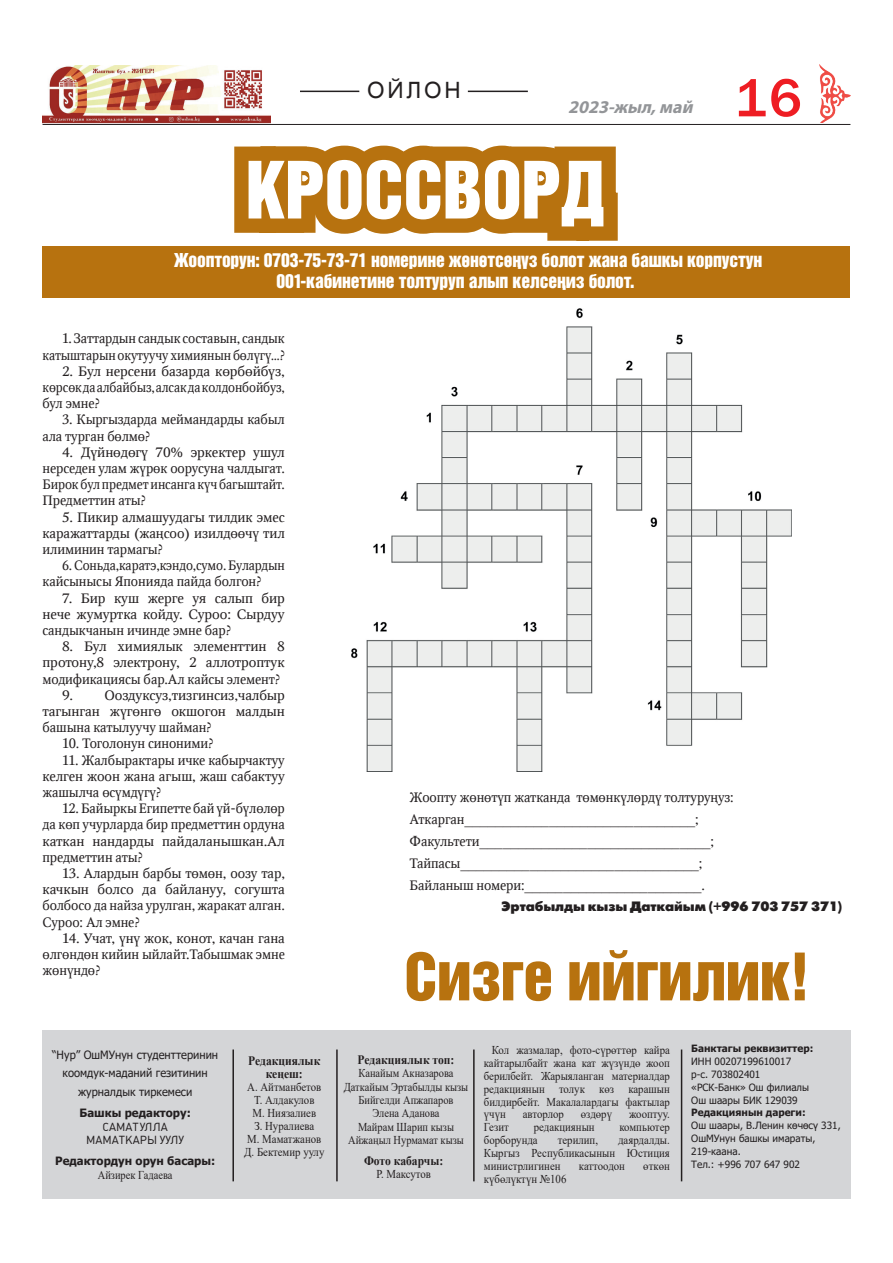
<style>
.page{position:relative;width:893px;height:1263px;background:#fff}
.page>*{position:absolute;margin:0;border:0;box-sizing:border-box;transform-origin:0 0}
.t1{font:72.15px "Q3 Helvetica Inserat Cyrillic";letter-spacing:-.01em;color:#fff}
.t2{font:59.85px "Q3 Helvetica Inserat Cyrillic";letter-spacing:-.01em;color:#b7720f}
.t3{font:54.15px "Q3 Franklin Gothic Medium C";color:#ee1d23}
.t4{font:22.5px "Arial Q2";letter-spacing:.125em;color:#231f20}
.t5{font:italic 700 18px "Myriad Pro";color:#939598}
.t6{font:17.55px/21px "Q3 Helvetica Inserat Cyrillic";letter-spacing:-.01em;color:#fff}
.t7{font:13.5px/16.2px "Q3 Octava C";letter-spacing:-.01em;color:#231f20;text-align:justify}
.t8{font:13.5px/16.2px "Q3 Octava C";letter-spacing:-.01em;color:#231f20;text-align:justify;scale:1.05 1}
.t9{font:13.5px/16.2px "Q3 Octava C";letter-spacing:-.01em;color:#231f20;scale:.96 1}
.t10{font:13.5px "Q3 Futuris XC";letter-spacing:-.01em;color:#231f20}
.t11{font:700 12.9px/12.9px "Times New Roman";color:#231f20;text-align:center;scale:.9 1}
.t12{font:12px/12.9px "Times New Roman";color:#231f20;text-align:justify;scale:.9 1}
.t13{font:12px/13.4px "Times New Roman";color:#231f20;text-align:center;scale:.87 1}
.t14{font:11.4px/18.5px "Tahoma";color:#231f20;text-align:center}
.t15{font:700 11.4px "Tahoma";color:#231f20}
.t16{font:11.4px/13.4px "Q3 DIN";color:#231f20;text-align:center}
.t17{font:10.05px/12.9px "Tahoma";color:#231f20}
.t18{font:700 10.05px "Tahoma";color:#231f20}
</style>
<div class="page">
<hr style="left:43px;top:124px;width:807px;height:1px;background:#231f20">
<img style="left:819px;top:64px;width:31px;height:59px">
<img style="left:43px;top:65px;width:177px;height:58px">
<div style="left:42px;top:1030px;width:808px;height:169px;background:#d4d5d7"></div>
<hr style="left:681px;top:1049px;width:1px;height:132px;background:#231f20">
<hr style="left:473px;top:1049px;width:2px;height:132px;background:#231f20">
<hr style="left:336px;top:1049px;width:2px;height:132px;background:#231f20">
<hr style="left:232px;top:1049px;width:2px;height:132px;background:#231f20">
<div style="left:42px;top:246px;width:808px;height:51px;background:#b7720f"></div>
<svg style="left:220px;top:70px;width:398px;height:171px"></svg>
<img style="left:351px;top:308px;width:441px;height:463px">
<h3 class="t4" style="left:367px;top:78px;width:95px">ОЙЛОН</h3>
<h3 class="t5" style="left:568px;top:96px;width:131px">2023-жыл,май</h3>
<h3 class="t3" style="left:736px;top:68px;width:68px">16</h3>
<h1 class="t1" style="left:246px;top:147px;width:361px">КРОССВОРД</h1>
<p class="t6" style="left:277px;top:250px;width:487px;text-indent:-102px">Жоопторун: 0703-75-73-71 номерине жєнєтсєўїз болот жана башкы корпустун<br>001-кабинетине толтуруп алып келсеўиз болот.</p>
<p class="t7" style="left:43px;top:331px;width:244px;text-align:right">1. Заттардын сандык составын, сандык катыштарын окутуучу химиянын бєлїгї…?</p>
<p class="t8" style="left:43px;top:363px;width:232px;text-indent:20px">2. Бул нерсени базарда кєрбєйбїз, кєрсєк да албайбыз, алсак да колдонбойбуз, бул эмне?</p>
<p class="t7" style="left:43px;top:412px;width:244px;text-indent:20px">3. Кыргыздарда меймандарды кабыл ала турган бєлмє?</p>
<p class="t8" style="left:43px;top:444px;width:232px;text-indent:20px">4. Дїйнєдєгї 70% эркектер ушул нерседен улам жїрєк оорусуна чалдыгат.<br>Бирок бул предмет инсанга кїч багыштайт.<br>Предметтин аты?</p>
<p class="t7" style="left:43px;top:509px;width:244px;text-indent:20px">5. Пикир алмашуудагы тилдик эмес каражаттарды (жаўсоо) изилдєєчї тил илиминин тармагы?</p>
<p class="t9" style="left:43px;top:558px;width:254px;text-indent:20px">6. Соньда,каратэ,кэндо,сумо. Булардын кайсынысы Японияда пайда болгон?</p>
<p class="t8" style="left:43px;top:590px;width:232px;text-indent:20px">7. Бир куш жерге уя салып бир нече жумуртка койду. Суроо: Сырдуу сандыкчанын ичинде эмне бар?</p>
<p class="t8" style="left:43px;top:639px;width:232px;text-indent:20px">8. Бул химиялык элементтин 8 протону,8 электрону, 2 аллотроптук модификациясы бар.Ал кайсы элемент?</p>
<p class="t8" style="left:43px;top:687px;width:232px;text-indent:20px">9. Ооздуксуз,тизгинсиз,чалбыр тагынган жїгєнгє окшогон малдын башына катылуучу шайман?</p>
<p class="t7" style="left:62px;top:736px;width:153px">10. Тоголонун синоними?</p>
<p class="t7" style="left:43px;top:752px;width:244px;text-indent:20px">11. Жалбырактары ичке кабырчактуу келген жоон жана агыш, жаш сабактуу жашылча єсїмдїгї?</p>
<p class="t7" style="left:43px;top:801px;width:244px;text-indent:20px">12. Байыркы Египетте бай їй-бїлєлєр да кєп учурларда бир предметтин ордуна каткан нандарды пайдаланышкан.Ал предметтин аты?</p>
<p class="t7" style="left:43px;top:866px;width:244px;text-indent:20px">13. Алардын барбы тємєн, оозу тар, качкын болсо да байлануу, согушта болбосо да найза урулган, жаракат алган.<br>Суроо: Ал эмне?</p>
<p class="t7" style="left:43px;top:930px;width:244px;text-indent:20px">14. Учат, їнї жок, конот, качан гана єлгєндєн кийин ыйлайт.Табышмак эмне жєнїндє?</p>
<p class="t14" style="left:52px;top:1046px;width:167px">“Нур” ОшМУнун студенттеринин коомдук-маданий гезитинин журналдык тиркемеси</p>
<p class="t15" style="left:80px;top:1105px;width:113px">Башкы редактору:</p>
<p class="t16" style="left:86px;top:1120px;width:99px">САМАТУЛЛА<br>МАМАТКАРЫ УУЛУ</p>
<p class="t15" style="left:55px;top:1153px;width:162px">Редактордун орун басары:</p>
<p class="t13" style="left:98px;top:1167px;width:87px">Айзирек Гадаева</p>
<p class="t11" style="left:248px;top:1054px;width:82px">Редакциялык кеңеш:</p>
<p class="t12" style="left:244px;top:1080px;width:91px;text-align:center">А. Айтманбетов<br>Т. Алдакулов<br>М. Ниязалиев<br>З. Нуралиева<br>М. Маматжанов<br>Д. Бектемир уулу</p>
<p class="t7" style="left:410px;top:787px;width:326px;line-height:22px;text-align:left">Жоопту жєнєтїп жатканда тємєнкїлєрдї толтуруўуз:<br>Аткарган______________________________; Факультети______________________________; Тайпасы_______________________________; Байланыш номери:_______________________.</p>
<p class="t10" style="left:502px;top:899px;width:342px">Эртабылды кызы Даткайым (+996 703 757 371)</p>
<h2 class="t2" style="left:404px;top:941px;width:407px">Сизге ийгилик!</h2>
<p class="t11" style="left:358px;top:1053px;width:109px">Редакциялык топ:</p>
<p class="t13" style="left:344px;top:1066px;width:145px">Канайым Акназарова<br>Даткайым Эртабылды кызы<br>Бийгелди Апжапаров<br>Элена Аданова<br>Майрам Шарип кызы<br>Айжаңыл Нурмамат кызы</p>
<p class="t11" style="left:364px;top:1154px;width:90px">Фото кабарчы:</p>
<p class="t12" style="left:376px;top:1167px;width:62px">Р. Максутов</p>
<p class="t12" style="left:484px;top:1043px;width:208px;text-indent:8px">Кол жазмалар, фото-сүрөттөр кайра кайтарылбайт жана кат жүзүндө жооп берилбейт. Жарыяланган материалдар редакциянын толук көз карашын билдирбейт. Макалалардагы фактылар үчүн</p>
<p class="t12" style="left:523px;top:1107px;width:47px">авторлор</p>
<p class="t12" style="left:581px;top:1107px;width:36px">өздөрү</p>
<p class="t12" style="left:629px;top:1107px;width:47px">жооптуу.</p>
<p class="t12" style="left:484px;top:1120px;width:29px">Гезит</p>
<p class="t12" style="left:534px;top:1120px;width:69px">редакциянын</p>
<p class="t12" style="left:620px;top:1120px;width:57px">компьютер</p>
<p class="t12" style="left:484px;top:1133px;width:61px">борборунда</p>
<p class="t12" style="left:558px;top:1133px;width:46px">терилип,</p>
<p class="t12" style="left:484px;top:1133px;width:208px;text-indent:134px">даярдалды.<br>Кыргыз Республикасынын Юстиция министрлигинен</p>
<p class="t12" style="left:579px;top:1159px;width:53px">каттоодон</p>
<p class="t12" style="left:643px;top:1159px;width:31px">өткөн</p>
<p class="t12" style="left:484px;top:1172px;width:93px">күбөлүктүн №106</p>
<p class="t18" style="left:691px;top:1041px;width:124px">Банктагы реквизиттер:</p>
<p class="t17" style="left:691px;top:1055px;width:119px">ИНН 00207199610017 р-с. 703802401 «РСК-Банк» Ош филиалы<br>Ош шаары БИК 129039</p>
<p class="t18" style="left:691px;top:1106px;width:116px">Редакциянын дареги:</p>
<p class="t17" style="left:691px;top:1120px;width:151px">Ош шаары, В.Ленин көчөсү 331,<br>ОшМУнун башкы имараты,<br>219-каана.<br>Тел.: +996 707 647 902</p>
</div>
